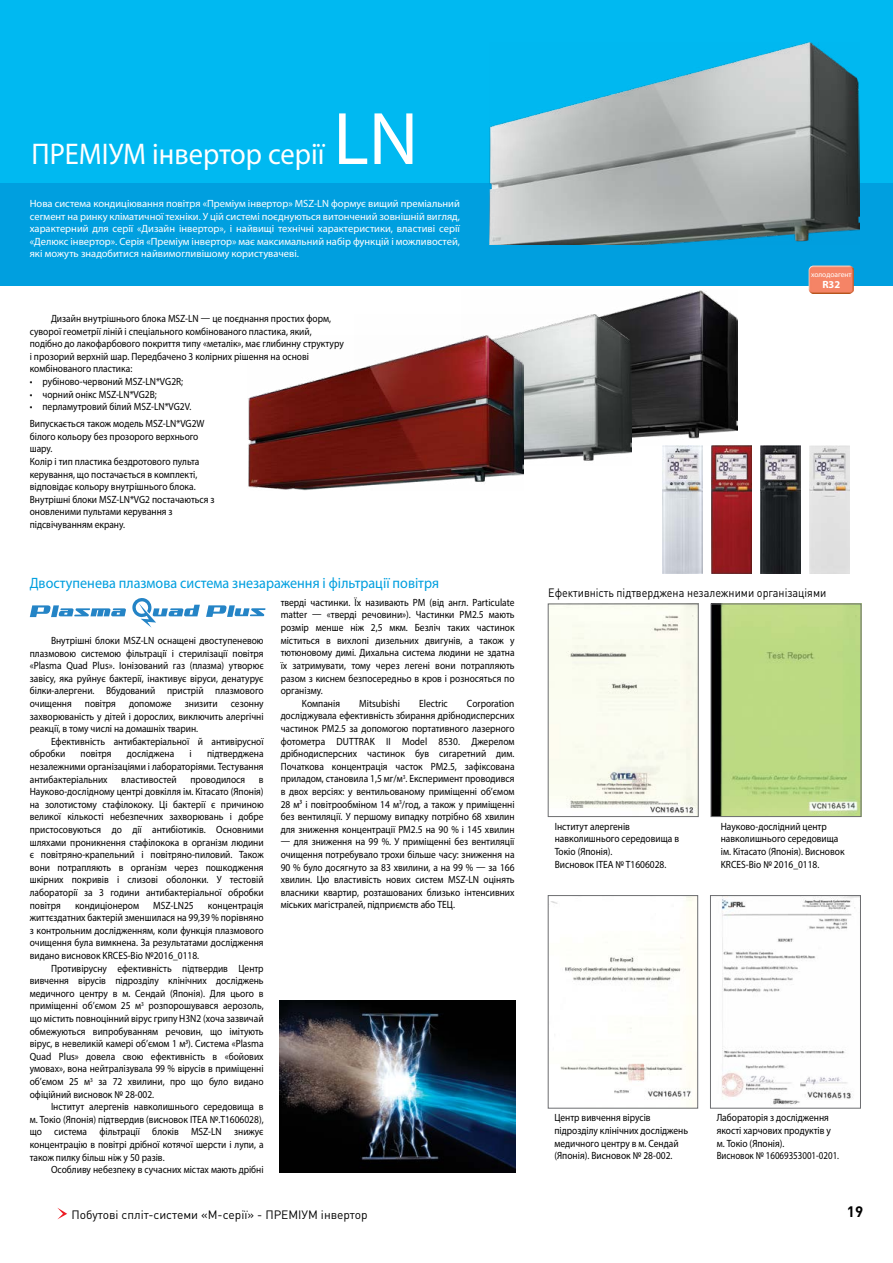
<style>
.page{position:relative;width:893px;height:1263px;background:#fff}
.page>*{position:absolute;margin:0;border:0;box-sizing:border-box;transform-origin:0 0}
.t1{font:75px "Myriad Pro";color:#fff}
.t2{font:30px "Myriad Pro";color:#fff;scale:.95 1}
.t3{font:15px "Myriad Pro";color:#009fdf;scale:.94 1}
.t4{font:700 15px "DIN Pro";color:#000}
.t5{font:12px "DIN Pro";color:#000;scale:.9 1}
.t6{font:12px "DIN Pro";color:#000}
.t7{font:10.5px/12.6px "Myriad Pro";color:#000;scale:.9 1}
.t8{font:10.5px/12.6px "Myriad Pro";color:#fff;text-align:justify}
.t9{font:700 10.5px "Myriad Pro";color:#fff}
.t10{font:7.5px "Myriad Pro";color:#fff}
</style>
<div class="page">
<svg style="left:57px;top:1208px;width:10px;height:11px"></svg>
<div style="left:0;top:0;width:893px;height:221px;background:#00b9f1"></div>
<div style="left:0;top:183px;width:893px;height:102px;background:#009fdf"></div>
<img style="left:550px;top:606px;width:146px;height:209px">
<div style="left:548px;top:604px;width:150px;height:213px;border:1px solid #6d6e71"></div>
<img style="left:713px;top:606px;width:146px;height:209px">
<div style="left:711px;top:604px;width:150px;height:213px;border:1px solid #6d6e71"></div>
<img style="left:551px;top:897px;width:145px;height:209px">
<div style="left:548px;top:895px;width:150px;height:213px;border:1px solid #6d6e71"></div>
<img style="left:721px;top:897px;width:138px;height:209px">
<div style="left:710px;top:895px;width:151px;height:213px;border:1px solid #6d6e71"></div>
<img style="left:809px;top:266px;width:45px;height:28px">
<img style="left:280px;top:1001px;width:236px;height:172px">
<svg style="left:30px;top:598px;width:170px;height:30px"></svg>
<svg style="left:206px;top:605px;width:60px;height:12px"></svg>
<img style="left:810px;top:445px;width:40px;height:128px">
<img style="left:761px;top:445px;width:39px;height:128px">
<img style="left:662px;top:445px;width:40px;height:128px">
<img style="left:711px;top:445px;width:40px;height:128px">
<img style="left:490px;top:43px;width:370px;height:202px">
<img style="left:610px;top:290px;width:128px;height:155px">
<img style="left:511px;top:314px;width:120px;height:147px">
<img style="left:248px;top:335px;width:276px;height:156px">
<h1 class="t1" style="left:333px;top:93px;width:86px">LN</h1>
<p class="t8" style="left:30px;top:197px;width:432px">Нова система кондиціювання повітря «Преміум інвертор» MSZ-LN формує вищий преміальний сегмент на ринку кліматичної техніки. У цій системі поєднуються витончений зовнішній вигляд, характерний для серії «Дизайн інвертор», і найвищі технічні характеристики, властиві серії «Делюкс інвертор». Серія «Преміум інвертор» має максимальний набір функцій і можливостей, які можуть знадобитися найвимогливішому користувачеві.</p>
<h2 class="t2" style="left:32px;top:135px;width:310px">ПРЕМІУМ інвертор серії</h2>
<p class="t7" style="left:30px;top:312px;width:350px;text-indent:21px">Дизайн внутрішнього блока MSZ-LN — це поєднання простих форм, суворої геометрії ліній і спеціального комбінованого пластика, який, подібно до лакофарбового покриття типу «металік», має глибинну структуру і прозорий верхній шар. Передбачено 3 колірних рішення на основі комбінованого пластика:</p>
<p class="t7" style="left:30px;top:375px;width:172px">• рубіново-червоний MSZ-LN*VG2R;</p>
<p class="t7" style="left:30px;top:388px;width:143px">• чорний онікс MSZ-LN*VG2B;</p>
<p class="t7" style="left:30px;top:398px;width:196px;line-height:16.8px">• перламутровий білий MSZ-LN*VG2V.<br>Випускається також модель MSZ-LN*VG2W</p>
<p class="t7" style="left:30px;top:430px;width:207px">білого кольору без прозорого верхнього шару.<br>Колір і тип пластика бездротового пульта керування, що постачається в комплекті, відповідає кольору внутрішнього блока.<br>Внутрішні блоки MSZ-LN*VG2 постачаються з оновленими пультами керування з підсвічуванням екрану.</p>
<h3 class="t3" style="left:30px;top:573px;width:437px">Двоступенева плазмова система знезараження і фільтрації повітря</h3>
<p class="t7" style="left:30px;top:634px;width:261px;text-align:justify;text-indent:21px">Внутрішні блоки MSZ-LN оснащені двоступеневою плазмовою системою фільтрації і стерилізації повітря «Plasma Quad Plus». Іонізований газ (плазма) утворює завісу, яка руйнує бактерії, інактивує віруси, денатурує білки-алергени. Вбудований пристрій плазмового очищення повітря допоможе знизити сезонну захворюваність у дітей і дорослих, виключить алергічні реакції, в тому числі на домашніх тварин.</p>
<p class="t7" style="left:30px;top:735px;width:261px;text-indent:21px">Ефективність антибактеріальної й антивірусної обробки</p>
<p class="t7" style="left:30px;top:747px;width:261px;text-align:justify;text-indent:177px">підтверджена незалежними організаціями і лабораторіями. Тестування антибактеріальних</p>
<p class="t7" style="left:81px;top:747px;width:36px">повітря</p>
<p class="t7" style="left:127px;top:747px;width:54px">досліджена</p>
<p class="t7" style="left:190px;top:747px;width:4px">і</p>
<p class="t7" style="left:121px;top:773px;width:63px">властивостей</p>
<p class="t7" style="left:190px;top:773px;width:62px">проводилося</p>
<p class="t7" style="left:30px;top:773px;width:261px;text-align:justify;text-indent:229px">в Науково-дослідному центрі довкілля ім. Кітасато (Японія) на золотистому стафілококу. Ці бактерії є причиною великої кількості небезпечних захворювань і добре пристосовуються до дії антибіотиків. Основними шляхами проникнення стафілокока в організм людини є повітряно-крапельний і повітряно-пиловий. Також вони потрапляють в організм через пошкодження шкірних покривів і слизові оболонки. У тестовій лабораторії за 3 години антибактеріальної обробки повітря</p>
<p class="t7" style="left:75px;top:899px;width:73px">кондиціонером</p>
<p class="t7" style="left:153px;top:899px;width:47px">MSZ-LN25</p>
<p class="t7" style="left:30px;top:899px;width:261px;text-align:justify;text-indent:178px">концентрація життєздатних бактерій зменшилася на 99,39 % порівняно з контрольним дослідженням, коли функція плазмового очищення була вимкнена. За результатами дослідження видано висновок KRCES-Bio №2016_0118.</p>
<p class="t7" style="left:30px;top:962px;width:261px;text-align:justify;text-indent:21px">Противірусну ефективність підтвердив Центр вивчення вірусів підрозділу клінічних досліджень медичного центру в м. Сендай (Японія). Для цього в приміщенні об’ємом 25 м<sup>3</sup> розпорошувався аерозоль, що містить повноцінний вірус грипу H3N2 (хоча зазвичай обмежуються випробуванням речовин, що імітують вірус, в невеликій камері об’ємом 1 м<sup>3</sup>). Система «Plasma Quad Plus» довела свою ефективність в «бойових умовах», вона нейтралізувала 99 % вірусів в приміщенні об’ємом 25 м<sup>3</sup> за 72 хвилини, про що було видано офіційний висновок № 28-002.</p>
<p class="t7" style="left:30px;top:1100px;width:261px;text-align:justify;text-indent:21px">Інститут алергенів навколишнього середовища в м. Токіо (Японія) підтвердив (висновок ITEA №.T1606028), що система фільтрації блоків MSZ-LN знижує концентрацію в повітрі дрібної котячої шерсти і лупи, а також пилку більш ніж у 50 разів.</p>
<p class="t7" style="left:51px;top:1163px;width:238px">Особливу небезпеку в сучасних містах мають дрібні</p>
<p class="t7" style="left:281px;top:596px;width:261px">тверді частинки. Їх називають PM (від англ. Particulate</p>
<p class="t7" style="left:281px;top:608px;width:261px">matter — «тверді речовини»). Частинки PM2.5 мають</p>
<p class="t7" style="left:281px;top:621px;width:261px">розмір менше ніж 2,5 мкм. Безліч таких частинок</p>
<p class="t7" style="left:281px;top:634px;width:261px">міститься в вихлопі дизельних двигунів, а також у</p>
<p class="t7" style="left:281px;top:646px;width:261px">тютюновому димі. Дихальна система людини не здатна</p>
<p class="t7" style="left:281px;top:659px;width:261px">їх затримувати, тому через легені вони потрапляють</p>
<p class="t7" style="left:281px;top:671px;width:261px">разом з киснем безпосередньо в кров і розносяться по</p>
<p class="t7" style="left:281px;top:684px;width:48px">організму.</p>
<p class="t7" style="left:302px;top:697px;width:44px">Компанія</p>
<p class="t7" style="left:359px;top:697px;width:47px">Mitsubishi</p>
<p class="t7" style="left:419px;top:697px;width:33px">Electric</p>
<p class="t7" style="left:281px;top:697px;width:261px;text-align:justify;text-indent:186px">Corporation досліджувала ефективність збирання дрібнодисперсних частинок PM2.5 за допомогою портативного лазерного фотометра DUTTRAK II Model 8530. Джерелом дрібнодисперсних частинок був сигаретний дим.<br>Початкова концентрація часток PM2.5, зафіксована приладом, становила 1,5 мг/м<sup>3</sup>. Експеримент проводився в двох версіях: у вентильованому приміщенні об’ємом 28 м<sup>3</sup> і повітрообміном 14 м<sup>3</sup>/год, а також у приміщенні без вентиляції. У першому випадку потрібно 68 хвилин для зниження концентрації PM2.5 на 90 % і 145 хвилин</p>
<p class="t7" style="left:281px;top:835px;width:261px;text-align:justify">— для зниження на 99 %. У приміщенні без вентиляції очищення потребувало трохи більше часу: зниження на 90 % було досягнуто за 83 хвилини, а на 99 % — за 166 хвилин. Цю властивість нових систем MSZ-LN оцінять власники квартир, розташованих близько інтенсивних міських магістралей, підприємств або ТЕЦ.</p>
<p class="t10" style="left:811px;top:270px;width:42px">холодоагент</p>
<p class="t9" style="left:822px;top:278px;width:19px">R32</p>
<p class="t5" style="left:548px;top:584px;width:311px">Ефективність підтверджена незалежними організаціями</p>
<p class="t7" style="left:555px;top:820px;width:140px">Інститут алергенів навколишнього середовища в<br>Токіо (Японія).<br>Висновок ITEA № T1606028.</p>
<p class="t7" style="left:721px;top:820px;width:139px">Науково-дослідний центр навколишнього середовища ім. Кітасато (Японія). Висновок<br>KRCES-Bio № 2016_0118.</p>
<p class="t7" style="left:554px;top:1111px;width:150px">Центр вивчення вірусів підрозділу клінічних досліджень медичного центру в м. Сендай (Японія). Висновок № 28-002.</p>
<p class="t7" style="left:717px;top:1111px;width:138px">Лабораторія з дослідження якості харчових продуктів у м. Токіо (Японія).<br>Висновок № 16069353001-0201.</p>
<p class="t6" style="left:71px;top:1206px;width:298px">Побутові спліт-системи «М-серії» - ПРЕМІУМ інвертор</p>
<h3 class="t4" style="left:847px;top:1201px;width:18px">19</h3>
</div>
